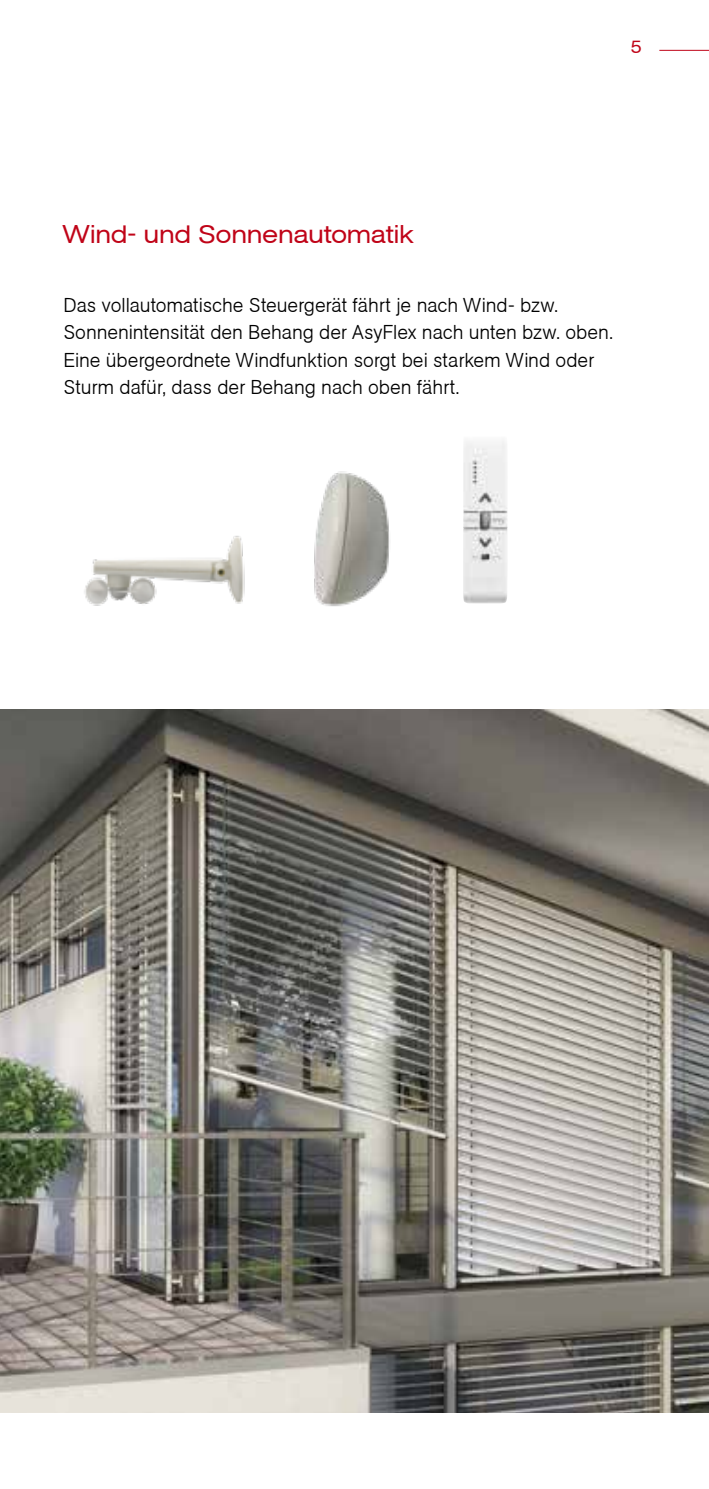
<style>
.page{position:relative;width:709px;height:1489px;background:#fff}
.page>*{position:absolute;margin:0;border:0;box-sizing:border-box;transform-origin:0 0}
.t1{font:25px "Agba Extended Normal";letter-spacing:.01em;color:#c00418}
.t2{font:700 20px/27.5px "Agba Small";letter-spacing:.01em;color:#000}
.t3{font:17.5px "Agba Extended Normal";color:#c00418}
</style>
<div class="page">
<hr style="left:659px;top:50px;width:50px;height:1px;background:#c00418">
<img style="left:0;top:709px;width:709px;height:703px">
<img style="left:84px;top:536px;width:161px;height:70px">
<img style="left:314px;top:471px;width:76px;height:136px">
<img style="left:463px;top:441px;width:45px;height:162px">
<p class="t3" style="left:631px;top:37px;width:12px">5</p>
<p class="t1" style="left:64px;top:220px;width:351px">Wind- und Sonnenautomatik</p>
<p class="t2" style="left:64px;top:291px;width:551px">Das vollautomatische Steuergerät fährt je nach Wind- bzw.<br>Sonnenintensität den Behang der AsyFlex nach unten bzw. oben.<br>Eine übergeordnete Windfunktion sorgt bei starkem Wind oder Sturm dafür, dass der Behang nach oben fährt.</p>
</div>
